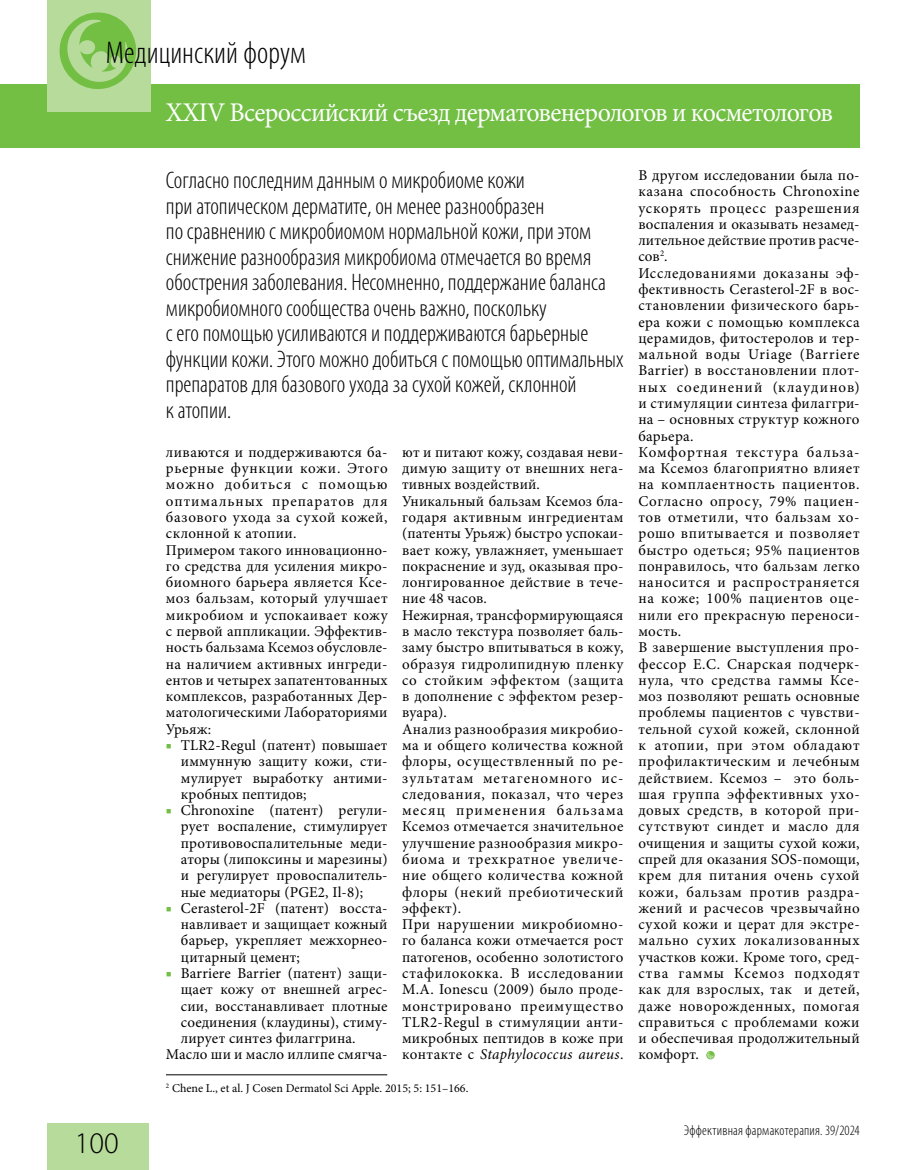
<style>
.page{position:relative;width:915px;height:1170px;background:#fff}
.page>*{position:absolute;margin:0;border:0;box-sizing:border-box;transform-origin:0 0}
.t1{font:300 condensed 31.5px "Myriad Pro";color:#000}
.t2{font:300 30px "Myriad Pro";color:#000}
.t3{font:27px "Minion Pro";letter-spacing:-.03em;color:#fff;scale:.96 1}
.t4{font:300 condensed 24px/25.5px "Myriad Pro";color:#000}
.t5{font:15px/16.2px "Minion Pro";letter-spacing:.025em;color:#000}
.t6{font:300 condensed 14.25px "Myriad Pro";letter-spacing:.015em;color:#000}
.t7{font:12px "Minion Pro";color:#000}
.s1{color:#72bf44}
.s2{font-style:italic}
</style>
<div class="page">
<div style="left:0;top:84px;width:859px;height:63px;background:#72bf44"></div>
<div style="left:47px;top:0;width:103px;height:111px;background:#b7db9b"></div>
<div style="left:47px;top:1123px;width:101px;height:46px;background:#b7db9b"></div>
<div style="left:60px;top:12px;width:76px;height:77px;background:#72bf44;border-radius:50%"></div>
<svg style="left:66px;top:20px;width:63px;height:63px"></svg>
<hr style="left:166px;top:1074px;width:221px;height:1px;background:#000">
<svg style="left:706px;top:1051px;width:7px;height:7px"></svg>
<h1 class="t1" style="left:106px;top:34px;width:201px">Медицинский форум</h1>
<h3 class="t3" style="left:166px;top:94px;width:696px">XXIV Всероссийский съезд дерматовенерологов и косметологов</h3>
<h2 class="t2" style="left:75px;top:1126px;width:45px">100</h2>
<p class="t4" style="left:166px;top:167px;width:459px">Согласно последним данным о микробиоме кожи<br>при атопическом дерматите, он менее разнообразен<br>по сравнению с микробиомом нормальной кожи, при этом снижение разнообразия микробиома отмечается во время обострения заболевания. Несомненно, поддержание баланса микробиомного сообщества очень важно, поскольку<br>с его помощью усиливаются и поддерживаются барьерные функции кожи. Этого можно добиться с помощью оптимальных препаратов для базового ухода за сухой кожей, склонной<br>к атопии.</p>
<p class="t5" style="left:638px;top:167px;width:223px">В другом исследовании была по&shy;казана способность Chronoxine ускорять процесс разрешения воспаления и оказывать незамед&shy;лительное действие против расче&shy;сов<sup>2</sup>.<br>Исследованиями доказаны эф&shy;фективность Cerasterol-2F в вос&shy;становлении физического барь&shy;ера кожи с помощью комплекса церамидов, фитостеролов и тер&shy;мальной воды Uriage (Barriere<br>Barrier) в восстановлении плот&shy;ных соединений (клаудинов) и стимуляции синтеза филаггри&shy;на – основных структур кожного барьера.<br>Комфортная текстура бальза&shy;ма Ксемоз благоприятно влияет на комплаентность пациентов.<br>Согласно опросу, 79% пациен&shy;тов отметили, что бальзам хо&shy;рошо впитывается и позволяет быстро одеться; 95% пациентов понравилось, что бальзам легко наносится и распространяется на коже; 100% пациентов оце&shy;нили его прекрасную переноси&shy;мость.<br>В завершение выступления про&shy;фессор Е.С. Снарская подчерк&shy;нула, что средства гаммы Ксе&shy;моз позволяют решать основные проблемы пациентов с чувстви&shy;тельной сухой кожей, склонной к атопии, при этом обладают профилактическим и лечебным действием. Ксемоз – это боль&shy;шая группа эффективных ухо&shy;довых средств, в которой при&shy;сутствуют синдет и масло для очищения и защиты сухой кожи, спрей для оказания SOS-помощи, крем для питания очень сухой кожи, бальзам против раздра&shy;жений и расчесов чрезвычайно сухой кожи и церат для экстре&shy;мально сухих локализованных участков кожи. Кроме того, сред&shy;ства гаммы Ксемоз подходят как для взрослых, так и детей, даже новорожденных, помогая справиться с проблемами кожи и обеспечивая продолжительный комфорт.</p>
<p class="t5" style="left:166px;top:444px;width:223px">ливаются и поддерживаются ба&shy;рьерные функции кожи. Этого можно добиться с помощью оптимальных препаратов для базового ухода за сухой кожей, склонной к атопии.<br>Примером такого инновационно&shy;го средства для усиления микро&shy;биомного барьера является Ксе&shy;моз бальзам, который улучшает микробиом и успокаивает кожу с первой аппликации. Эффектив&shy;ность бальзама Ксемоз обусловле&shy;на наличием активных ингреди&shy;ентов и четырех запатентованных комплексов, разработанных Дер&shy;матологическими Лабораториями<br>Урьяж:</p>
<p class="t5" style="left:181px;top:737px;width:208px;text-align:justify;text-indent:-15px"><span class="s1">■</span> TLR2-Regul (патент) повышает иммунную защиту кожи, сти&shy;мулирует выработку антими&shy;кробных пептидов;</p>
<p class="t5" style="left:181px;top:802px;width:208px;text-align:justify;text-indent:-15px"><span class="s1">■</span> Chronoxine (патент) регули&shy;рует воспаление, стимулирует противовоспалительные меди&shy;аторы (липоксины и марезины) и регулирует провоспалитель&shy;ные медиаторы (PGE2, Il-8);</p>
<p class="t5" style="left:181px;top:899px;width:208px;text-align:justify;text-indent:-15px"><span class="s1">■</span> Cerasterol-2F (патент) восста&shy;навливает и защищает кожный барьер, укрепляет межхорнео&shy;цитарный цемент;</p>
<p class="t5" style="left:166px;top:965px;width:223px"><span class="s1">■</span> Barriere Barrier (патент) защи-</p>
<p class="t5" style="left:181px;top:981px;width:208px">щает кожу от внешней агрес-</p>
<p class="t5" style="left:181px;top:997px;width:208px">сии, восстанавливает плотные</p>
<p class="t5" style="left:181px;top:1013px;width:208px">соединения (клаудины), стиму-</p>
<p class="t5" style="left:181px;top:1030px;width:176px">лирует синтез филаггрина.</p>
<p class="t5" style="left:166px;top:1046px;width:223px">Масло ши и масло иллипе смягча-</p>
<p class="t7" style="left:166px;top:1079px;width:304px"><sup>2</sup> Chene L., et al. J Cosen Dermatol Sci Apple. 2015; 5: 151–166.</p>
<p class="t5" style="left:402px;top:444px;width:223px">ют и питают кожу, создавая неви&shy;димую защиту от внешних нега&shy;тивных воздействий.<br>Уникальный бальзам Ксемоз бла&shy;годаря активным ингредиентам (патенты Урьяж) быстро успокаи&shy;вает кожу, увлажняет, уменьшает покраснение и зуд, оказывая про&shy;лонгированное действие в тече&shy;ние 48 часов.<br>Нежирная, трансформирующаяся в масло текстура позволяет баль&shy;заму быстро впитываться в кожу, образуя гидролипидную пленку со стойким эффектом (защита в дополнение с эффектом резер&shy;вуара).<br>Анализ разнообразия микробио&shy;ма и общего количества кожной флоры, осуществленный по ре&shy;зультатам метагеномного ис&shy;следования, показал, что через месяц применения бальзама<br>Ксемоз отмечается значительное улучшение разнообразия микро&shy;биома и трехкратное увеличе&shy;ние общего количества кожной флоры (некий пребиотический эффект).<br>При нарушении микробиомно&shy;го баланса кожи отмечается рост патогенов, особенно золотистого стафилококка. В исследовании<br>M.A. Ionescu (2009) было проде&shy;монстрировано преимущество<br>TLR2-Regul в стимуляции анти&shy;микробных пептидов в коже при контакте с <span class="s2">Staphylococcus aureus</span>.</p>
<p class="t6" style="left:683px;top:1121px;width:177px">Эффективная фармакотерапия. 39/2024</p>
</div>
